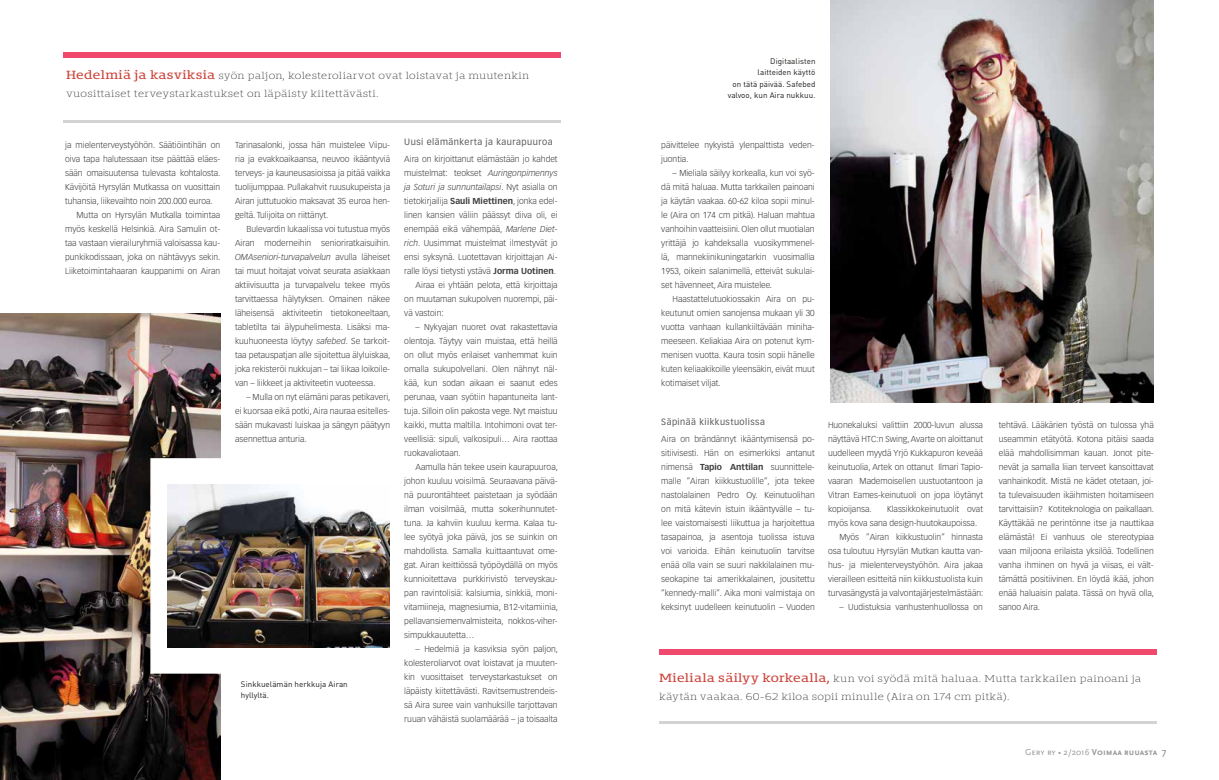
<style>
.page{position:relative;width:1219px;height:780px;background:#fff}
.page>*{position:absolute;margin:0;border:0;box-sizing:border-box;transform-origin:0 0}
.t1{font:100 9px/18px "Bommer Slab";letter-spacing:.02em;color:#1d1d1b;scale:1.18 1}
.t2{font:9px "Vectora LT Std";letter-spacing:.05em;color:#59595c}
.t3{font:9px "Scala Sans Caps";color:#949699}
.t4{font:300 8.5px/14px "Vectora LT Std";color:#3c3c3b;text-align:justify}
.t5{font:italic 300 8.5px "Vectora LT Std";color:#3c3c3b}
.t6{font:8px/11px "DIN";letter-spacing:.01em;color:#1d1d1b}
.s1{font-weight:400;font-size:11px;color:#cc4138}
.s2{font-style:italic}
.s3{font-style:normal}
.s4{font-weight:700}
.s5{font-size:10px;color:#77797c}
</style>
<div class="page">
<img style="left:0;top:314px;width:220px;height:466px">
<div style="left:150px;top:458px;width:246px;height:215px;background:#fff;border:1px solid #fff"></div>
<img style="left:167px;top:484px;width:222px;height:163px">
<div style="left:659px;top:648px;width:497px;height:6px;background:#f1496d"></div>
<hr style="left:659px;top:721px;width:498px;height:2px;background:#d1d3d4">
<div style="left:64px;top:52px;width:497px;height:6px;background:#f1496d"></div>
<hr style="left:64px;top:120px;width:497px;height:3px;background:#d1d3d4">
<img style="left:830px;top:0;width:323px;height:403px">
<p class="t1" style="left:66px;top:67px;width:394px"><span class="s1">Hedelmiä ja kasviksia</span> syön paljon, kolesteroliarvot ovat loistavat ja muutenkin vuosittaiset terveystarkastukset on läpäisty kiitettävästi.</p>
<p class="t4" style="left:65px;top:138px;width:156px">ja mielenterveystyöhön. Säätiöintihän on</p>
<p class="t4" style="left:65px;top:152px;width:156px">oiva tapa halutessaan itse päättää eläes-</p>
<p class="t4" style="left:65px;top:166px;width:157px">sään omaisuutensa tulevasta kohtalosta.</p>
<p class="t4" style="left:65px;top:180px;width:156px">Kävijöitä Hyrsylän Mutkassa on vuosittain</p>
<p class="t4" style="left:65px;top:194px;width:149px">tuhansia, liikevaihto noin 200.000 euroa.</p>
<p class="t4" style="left:77px;top:208px;width:145px">Mutta on Hyrsylän Mutkalla toimintaa</p>
<p class="t4" style="left:65px;top:222px;width:156px">myös keskellä Helsinkiä. Aira Samulin ot-</p>
<p class="t4" style="left:65px;top:236px;width:156px">taa vastaan vierailuryhmiä valoisassa kau-</p>
<p class="t4" style="left:65px;top:250px;width:157px">punkikodissaan, joka on nähtävyys sekin.</p>
<p class="t4" style="left:65px;top:264px;width:156px">Liiketoimintahaaran kauppanimi on Airan</p>
<p class="t4" style="left:235px;top:138px;width:156px">Tarinasalonki, jossa hän muistelee Viipu&shy;ria ja evakkoaikaansa, neuvoo ikääntyviä terveys- ja kauneusasioissa ja pitää vaikka tuolijumppaa. Pullakahvit ruusukupeista ja Airan juttutuokio maksavat 35 euroa hen&shy;geltä. Tulijoita on riittänyt.</p>
<p class="t4" style="left:235px;top:222px;width:157px;text-indent:11px">Bulevardin lukaalissa voi tutustua myös Airan moderneihin senioriratkaisuihin.<br><span class="s2">OMAseniori-turvapalvelun</span> avulla läheiset tai muut hoitajat voivat seurata asiakkaan aktiivisuutta ja turvapalvelu tekee myös tarvittaessa hälytyksen. Omainen näkee läheisensä aktiviteetin tietokoneeltaan, tabletilta tai älypuhelimesta. Lisäksi ma&shy;kuuhuoneesta löytyy <span class="s2">safebed</span>. Se tarkoit&shy;taa petauspatjan alle sijoitettua älyluiskaa, joka rekisteröi nukkujan – tai liikaa loikoile&shy;van – liikkeet ja aktiviteetin vuoteessa.</p>
<p class="t4" style="left:235px;top:390px;width:157px;text-indent:11px">– Mulla on nyt elämäni paras petikaveri, ei kuorsaa eikä potki, Aira nauraa esitelles&shy;sään mukavasti luiskaa ja sängyn päätyyn asennettua anturia.</p>
<p class="t6" style="left:241px;top:679px;width:108px">Sinkkuelämän herkkuja Airan hyllyltä.</p>
<p class="t2" style="left:404px;top:137px;width:150px">Uusi elämänkerta ja kaurapuuroa</p>
<p class="t4" style="left:404px;top:152px;width:155px">Aira on kirjoittanut elämästään jo kahdet</p>
<p class="t4" style="left:404px;top:166px;width:155px">muistelmat: teokset <span class="s2">Auringonpimennys</span></p>
<p class="t5" style="left:404px;top:182px;width:155px">ja Soturi ja sunnuntailapsi<span class="s3">. Nyt asialla on</span></p>
<p class="t4" style="left:404px;top:194px;width:155px">tietokirjailija <span class="s4">Sauli Miettinen</span>, jonka edel-</p>
<p class="t4" style="left:404px;top:208px;width:155px">linen kansien väliin päässyt diiva oli, ei</p>
<p class="t4" style="left:404px;top:222px;width:155px">enempää eikä vähempää, <span class="s2">Marlene Diet-</span></p>
<p class="t4" style="left:404px;top:236px;width:155px"><span class="s2">rich</span>. Uusimmat muistelmat ilmestyvät jo</p>
<p class="t4" style="left:404px;top:250px;width:155px">ensi syksynä. Luotettavan kirjoittajan Ai-</p>
<p class="t4" style="left:404px;top:264px;width:153px">ralle löysi tietysti ystävä <span class="s4">Jorma Uotinen</span>.</p>
<p class="t4" style="left:416px;top:278px;width:144px">Airaa ei yhtään pelota, että kirjoittaja</p>
<p class="t4" style="left:404px;top:292px;width:155px">on muutaman sukupolven nuorempi, päi-</p>
<p class="t4" style="left:404px;top:306px;width:41px">vä vastoin:</p>
<p class="t4" style="left:404px;top:320px;width:155px;text-indent:11px">– Nykyajan nuoret ovat rakastettavia olentoja. Täytyy vain muistaa, että heillä on ollut myös erilaiset vanhemmat kuin omalla sukupolvellani. Olen nähnyt näl&shy;kää, kun sodan aikaan ei saanut edes perunaa, vaan syötiin hapantuneita lant&shy;tuja. Silloin olin pakosta vege. Nyt maistuu kaikki, mutta maltilla. Intohimoni ovat ter&shy;veellisiä: sipuli, valkosipuli… Aira raottaa ruokavaliotaan.</p>
<p class="t4" style="left:404px;top:460px;width:155px;text-indent:11px">Aamulla hän tekee usein kaurapuuroa, johon kuuluu voisilmä. Seuraavana päivä&shy;nä puurontähteet paistetaan ja syödään ilman voisilmää, mutta sokerihunnutet&shy;tuna. Ja kahviin kuuluu kerma. Kalaa tu&shy;lee syötyä joka päivä, jos se suinkin on mahdollista. Samalla kuittaantuvat ome&shy;gat. Airan keittiössä työpöydällä on myös kunnioitettava purkkirivistö terveyskau&shy;pan ravintolisiä: kalsiumia, sinkkiä, moni&shy;vitamiineja, magnesiumia, B12-vitamiinia, pellavansiemenvalmisteita, nokkos-viher&shy;simpukkauutetta…</p>
<p class="t4" style="left:404px;top:642px;width:155px;text-indent:11px">– Hedelmiä ja kasviksia syön paljon, kolesteroliarvot ovat loistavat ja muuten&shy;kin vuosittaiset terveystarkastukset on läpäisty kiitettävästi. Ravitsemustrendeis&shy;sä Aira suree vain vanhuksille tarjottavan ruuan vähäistä suolamäärää – ja toisaalta</p>
<p class="t6" style="left:728px;top:56px;width:89px;text-align:right">Digitaalisten<br>laitteiden käyttö<br>on tätä päivää. Safebed valvoo, kun Aira nukkuu.</p>
<p class="t4" style="left:661px;top:138px;width:155px">päivittelee nykyistä ylenpalttista veden&shy;juontia.</p>
<p class="t4" style="left:661px;top:166px;width:155px;text-indent:11px">– Mieliala säilyy korkealla, kun voi syö&shy;dä mitä haluaa. Mutta tarkkailen painoani ja käytän vaakaa. 60-62 kiloa sopii minul&shy;le (Aira on 174 cm pitkä). Haluan mahtua vanhoihin vaatteisiini. Olen ollut muotialan yrittäjä jo kahdeksalla vuosikymmenel&shy;lä, mannekiinikuningatarkin vuosimallia 1953, oikein salanimellä, etteivät sukulai&shy;set hävenneet, Aira muistelee.</p>
<p class="t4" style="left:661px;top:292px;width:155px;text-indent:11px">Haastattelutuokiossakin Aira on pu&shy;keutunut omien sanojensa mukaan yli 30 vuotta vanhaan kullankiiltävään miniha&shy;meeseen. Keliakiaa Aira on potenut kym&shy;menisen vuotta. Kaura tosin sopii hänelle kuten keliaakikoille yleensäkin, eivät muut kotimaiset viljat.</p>
<p class="t2" style="left:661px;top:417px;width:105px">Säpinää kiikkustuolissa</p>
<p class="t4" style="left:661px;top:432px;width:155px">Aira on brändännyt ikääntymisensä po&shy;sitiivisesti. Hän on esimerkiksi antanut nimensä <span class="s4">Tapio Anttilan</span> suunnittele&shy;malle ”Airan kiikkustuolille”, jota tekee nastolalainen Pedro Oy. Keinutuolihan on mitä kätevin istuin ikääntyvälle – tu&shy;lee vaistomaisesti liikuttua ja harjoitettua tasapainoa, ja asentoja tuolissa istuva voi varioida. Eihän keinutuolin tarvitse enää olla vain se suuri nakkilalainen mu&shy;seokapine tai amerikkalainen, jousitettu ”kennedy-malli”. Aika moni valmistaja on keksinyt uudelleen keinutuolin – Vuoden</p>
<p class="t4" style="left:828px;top:418px;width:156px">Huonekaluksi valittiin 2000-luvun alussa näyttävä HTC:n Swing, Avarte on aloittanut uudelleen myydä Yrjö Kukkapuron keveää keinutuolia, Artek on ottanut Ilmari Tapio&shy;vaaran Mademoisellen uustuotantoon ja Vitran Eames-keinutuoli on jopa löytänyt kopioijansa.</p>
<p class="t4" style="left:887px;top:502px;width:97px">Klassikkokeinutuolit ovat</p>
<p class="t4" style="left:828px;top:516px;width:151px">myös kova sana design-huutokaupoissa.</p>
<p class="t4" style="left:839px;top:530px;width:145px">Myös ”Airan kiikkustuolin” hinnasta</p>
<p class="t4" style="left:828px;top:544px;width:156px">osa tuloutuu Hyrsylän Mutkan kautta van-</p>
<p class="t4" style="left:828px;top:558px;width:156px">hus- ja mielenterveystyöhön. Aira jakaa</p>
<p class="t4" style="left:828px;top:572px;width:156px">vierailleen esitteitä niin kiikkustuolista kuin</p>
<p class="t4" style="left:828px;top:586px;width:157px">turvasängystä ja valvontajärjestelmästään:</p>
<p class="t4" style="left:839px;top:600px;width:145px">– Uudistuksia vanhustenhuollossa on</p>
<p class="t4" style="left:999px;top:418px;width:157px">tehtävä. Lääkärien työstä on tulossa yhä useammin etätyötä. Kotona pitäisi saada elää mahdollisimman kauan. Jonot pite&shy;nevät ja samalla liian terveet kansoittavat vanhainkodit. Mistä ne kädet otetaan, joi&shy;ta tulevaisuuden ikäihmisten hoitamiseen tarvittaisiin? Kotiteknologia on paikallaan.<br>Käyttäkää ne perintönne itse ja nauttikaa elämästä! Ei vanhuus ole stereotypiaa vaan miljoona erilaista yksilöä. Todellinen vanha ihminen on hyvä ja viisas, ei vält&shy;tämättä positiivinen. En löydä ikää, johon enää haluaisin palata. Tässä on hyvä olla, sanoo Aira.</p>
<p class="t1" style="left:659px;top:670px;width:410px"><span class="s1">Mieliala säilyy korkealla,</span> kun voi syödä mitä haluaa. Mutta tarkkailen painoani ja käytän vaakaa. 60-62 kiloa sopii minulle (Aira on 174 cm pitkä).</p>
<p class="t3" style="left:1025px;top:747px;width:143px">Gery ry • 2/2016 <span class="s4">Voimaa ruuasta</span> <span class="s5">7</span></p>
</div>
